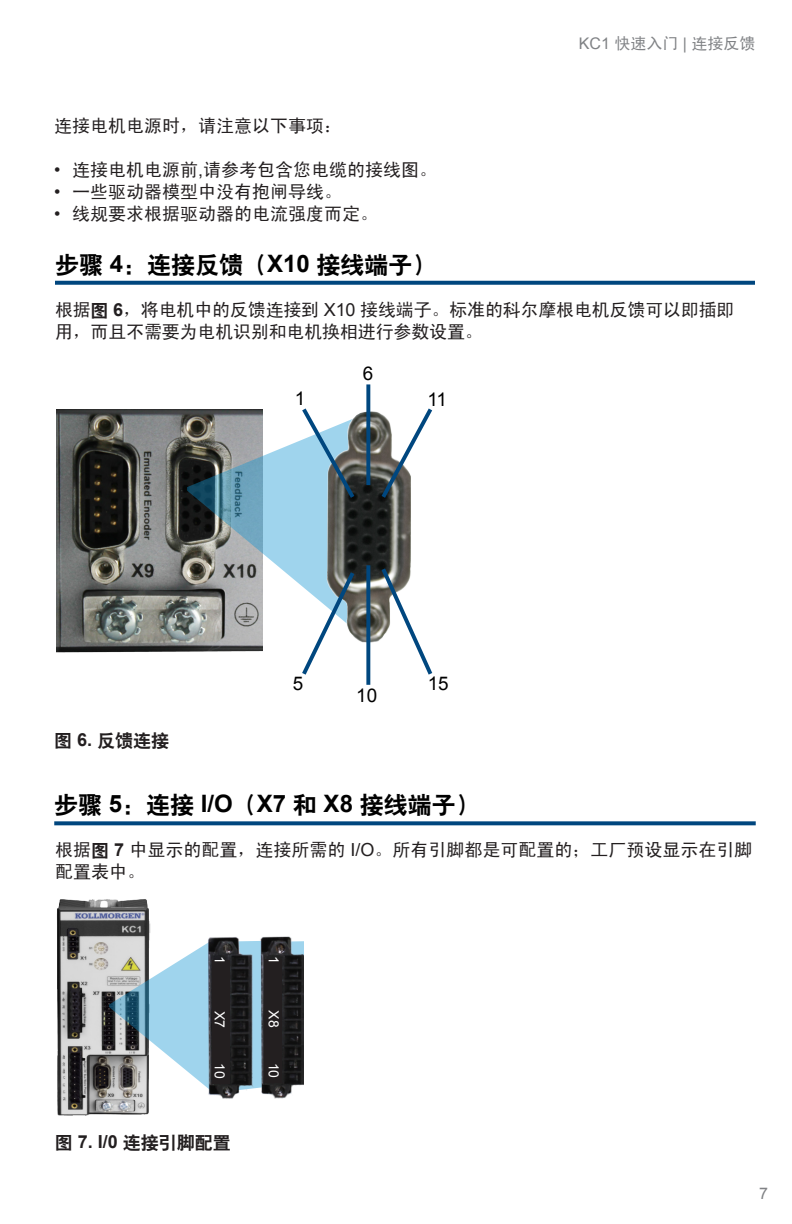
<style>
.page{position:relative;width:792px;height:1224px;background:#fff}
.page>*{position:absolute;margin:0;border:0;box-sizing:border-box;transform-origin:0 0}
.Paragraph_Style_2{font:24px "H Yb 2 gj";color:#000}
.t1{font:18.8px "Arial";color:#000}
.t2{font:18px/22px "Sim Hei";color:#231f20}
.t3{font:18px "H Yb 2 gj";color:#231f20}
.t4{font:16px "Sim Hei";color:#808285}
.t5{font:16px "Arial";color:#808285}
.t6{font:14px "Arial";color:#fff}
.s1{font-family:"Arial"}
.s2{font-family:"Arial";font-weight:700}
.s3{font-family:"H Yb 2 gj"}
</style>
<div class="page">
<svg style="left:55px;top:281px;width:700px;height:4px;background:#105186"></svg>
<img style="left:56px;top:409px;width:206px;height:244px">
<svg style="left:187px;top:415px;width:117px;height:222px;background:#94a6ad"></svg>
<img style="left:304px;top:400px;width:107px;height:259px">
<svg style="left:366px;top:384px;width:4px;height:101px"></svg>
<svg style="left:366px;top:565px;width:4px;height:120px"></svg>
<svg style="left:378px;top:404px;width:55px;height:98px"></svg>
<svg style="left:299px;top:404px;width:59px;height:98px"></svg>
<svg style="left:299px;top:568px;width:59px;height:107px"></svg>
<svg style="left:378px;top:564px;width:55px;height:111px"></svg>
<svg style="left:54px;top:821px;width:702px;height:4px;background:#155589"></svg>
<img style="left:57px;top:899px;width:94px;height:217px">
<svg style="left:109px;top:940px;width:92px;height:153px"></svg>
<img style="left:201px;top:936px;width:103px;height:163px">
<div style="left:212px;top:960px;width:18px;height:123px;background:#231f20"></div>
<div style="left:265px;top:959px;width:17px;height:124px;background:#231f20"></div>
<p class="t2" style="left:54px;top:114px;width:289px">连接电机电源时，请注意以下事项：</p>
<p class="t2" style="left:54px;top:158px;width:385px"><span class="s1">•</span> 连接电机电源前<span class="s1">,</span>请参考包含您电缆的接线图。</p>
<p class="t2" style="left:54px;top:180px;width:289px"><span class="s1">•</span> 一些驱动器模型中没有抱闸导线。</p>
<p class="t2" style="left:54px;top:202px;width:325px"><span class="s1">•</span> 线规要求根据驱动器的电流强度而定。</p>
<p class="t4" style="left:579px;top:36px;width:178px"><span class="s1">KC1</span> 快速入门 <span class="s1">|</span> 连接反馈</p>
<p class="Paragraph_Style_2" style="left:55px;top:253px;width:383px">步骤 <span class="s2">4</span>：连接反馈（<span class="s2">X10</span> 接线端子）</p>
<p class="t2" style="left:55px;top:298px;width:681px">根据<span class="s3">图</span> <span class="s2">6</span>，将电机中的反馈连接到 <span class="s1">X10</span> 接线端子。标准的科尔摩根电机反馈可以即插即用，而且不需要为电机识别和电机换相进行参数设置。</p>
<p class="t1" style="left:363px;top:361px;width:12px">6</p>
<p class="t1" style="left:295px;top:387px;width:12px">1</p>
<p class="t1" style="left:427px;top:387px;width:21px">11</p>
<p class="t3" style="left:54px;top:731px;width:117px">图 <span class="s2">6.</span> 反馈连接</p>
<p class="t1" style="left:293px;top:671px;width:12px">5</p>
<p class="t1" style="left:428px;top:671px;width:22px">15</p>
<p class="t1" style="left:356px;top:683px;width:22px">10</p>
<p class="Paragraph_Style_2" style="left:54px;top:793px;width:427px">步骤 <span class="s2">5</span>：连接 <span class="s2">I/O</span>（<span class="s2">X7</span> 和 <span class="s2">X8</span> 接线端子）</p>
<p class="t2" style="left:55px;top:839px;width:699px">根据<span class="s3">图</span> <span class="s2">7</span> 中显示的配置，连接所需的 <span class="s1">I/O</span>。所有引脚都是可配置的；工厂预设显示在引脚配置表中。</p>
<p class="t6" style="left:229px;top:956px;width:9px;rotate:90deg">1</p>
<p class="t6" style="left:229px;top:1011px;width:19px;rotate:90deg">X7</p>
<p class="t6" style="left:229px;top:1063px;width:17px;rotate:90deg">10</p>
<p class="t3" style="left:55px;top:1133px;width:178px">图 <span class="s2">7. I/0</span> 连接引脚配置</p>
<p class="t6" style="left:283px;top:956px;width:9px;rotate:90deg">1</p>
<p class="t6" style="left:283px;top:1010px;width:19px;rotate:90deg">X8</p>
<p class="t6" style="left:283px;top:1063px;width:17px;rotate:90deg">10</p>
<p class="t5" style="left:759px;top:1183px;width:10px">7</p>
</div>
